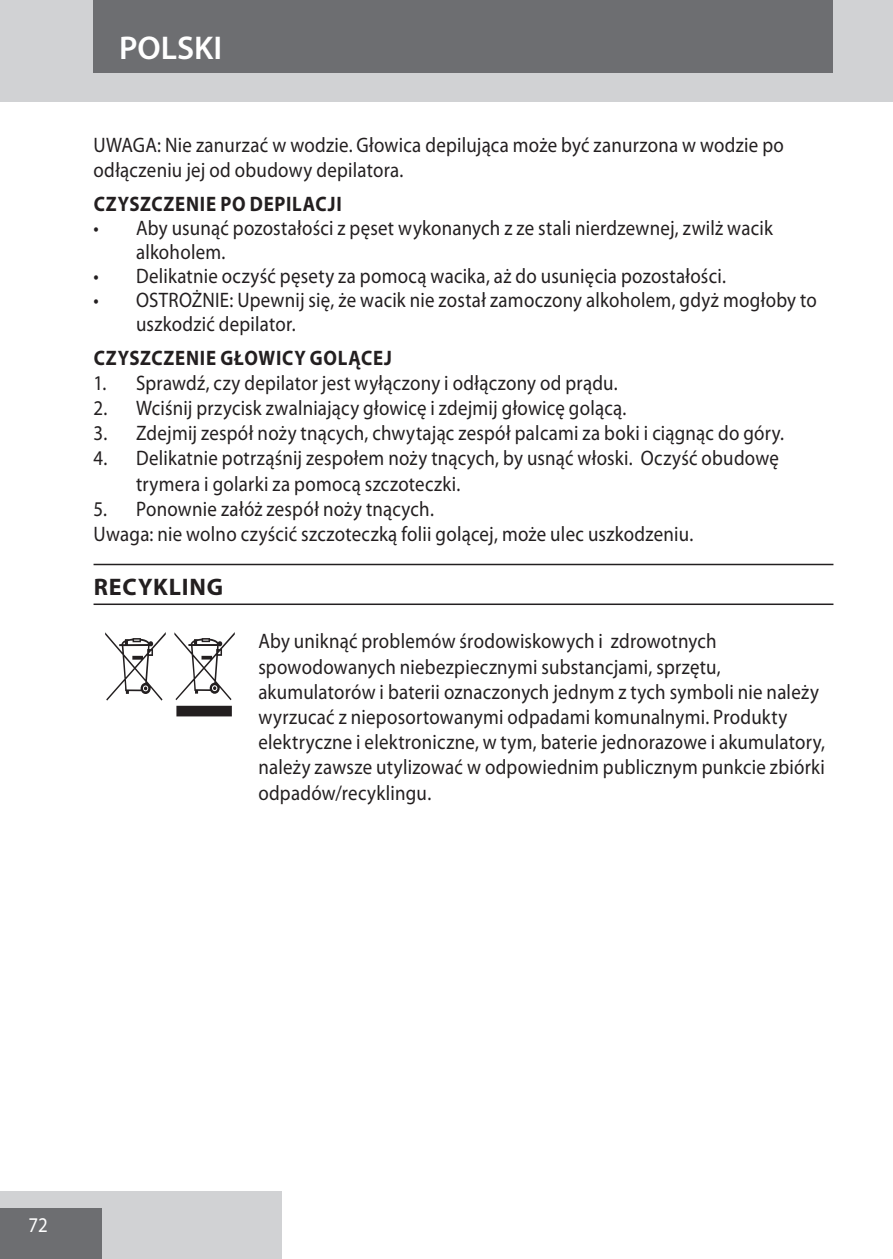
<style>
.page{position:relative;width:893px;height:1259px;background:#fff}
.page>*{position:absolute;margin:0;border:0;box-sizing:border-box;transform-origin:0 0}
.t1{font:120px "Myriad Mine";color:#231f20;scale:.9 1}
.t2{font:600 33px "Myriad Pro";color:#fff}
.t3{font:700 24px "Myriad Pro";letter-spacing:.035em;color:#231f20}
.t4{font:21px/25.2px "Myriad Pro";letter-spacing:.015em;color:#231f20;scale:.9 1}
.t5{font:700 21px "Myriad Pro";letter-spacing:.04em;color:#231f20;scale:.9 1}
.t6{font:21px "Myriad Pro";color:#fff;scale:.9 1}
</style>
<div class="page">
<div style="left:0;top:0;width:893px;height:102px;background:#d1d2d4"></div>
<div style="left:0;top:1191px;width:282px;height:68px;background:#d1d2d4"></div>
<div style="left:0;top:1208px;width:102px;height:51px;background:#6d6e71"></div>
<div style="left:94px;top:0;width:739px;height:73px;background:#6d6e71"></div>
<hr style="left:94px;top:564px;width:739px;height:1px;background:#231f20">
<hr style="left:94px;top:603px;width:739px;height:2px;background:#231f20">
<h2 class="t2" style="left:119px;top:31px;width:104px">POLSKI</h2>
<p class="t4" style="left:94px;top:133px;width:769px">UWAGA: Nie zanurzać w wodzie. Głowica depilująca może być zanurzona w wodzie po odłączeniu jej od obudowy depilatora.</p>
<p class="t5" style="left:94px;top:192px;width:277px">CZYSZCZENIE PO DEPILACJI</p>
<p class="t4" style="left:136px;top:216px;width:709px;line-height:24px;text-indent:-43px">• Aby usunąć pozostałości z pęset wykonanych z ze stali nierdzewnej, zwilż wacik alkoholem.</p>
<p class="t4" style="left:94px;top:263px;width:704px">• Delikatnie oczyść pęsety za pomocą wacika, aż do usunięcia pozostałości.</p>
<p class="t4" style="left:136px;top:288px;width:758px;line-height:24px;text-indent:-43px">• OSTROŻNIE: Upewnij się, że wacik nie został zamoczony alkoholem, gdyż mogłoby to uszkodzić depilator.</p>
<p class="t5" style="left:94px;top:346px;width:333px">CZYSZCZENIE GŁOWICY GOLĄCEJ</p>
<p class="t4" style="left:94px;top:370px;width:584px">1. Sprawdź, czy depilator jest wyłączony i odłączony od prądu.</p>
<p class="t4" style="left:94px;top:396px;width:594px">2. Wciśnij przycisk zwalniający głowicę i zdejmij głowicę golącą.</p>
<p class="t4" style="left:94px;top:421px;width:769px">3. Zdejmij zespół noży tnących, chwytając zespół palcami za boki i ciągnąc do góry.</p>
<p class="t4" style="left:136px;top:446px;width:716px;text-indent:-43px">4. Delikatnie potrząśnij zespołem noży tnących, by usnąć włoski. Oczyść obudowę trymera i golarki za pomocą szczoteczki.</p>
<p class="t4" style="left:94px;top:496px;width:668px">5. Ponownie załóż zespół noży tnących.<br>Uwaga: nie wolno czyścić szczoteczką folii golącej, może ulec uszkodzeniu.</p>
<p class="t3" style="left:94px;top:573px;width:131px">RECYKLING</p>
<h1 class="t1" style="left:105px;top:617px;width:151px">W</h1>
<p class="t4" style="left:258px;top:629px;width:631px">Aby uniknąć problemów środowiskowych i zdrowotnych spowodowanych niebezpiecznymi substancjami, sprzętu, akumulatorów i baterii oznaczonych jednym z tych symboli nie należy wyrzucać z nieposortowanymi odpadami komunalnymi. Produkty elektryczne i elektroniczne, w tym, baterie jednorazowe i akumulatory, należy zawsze utylizować w odpowiednim publicznym punkcie zbiórki odpadów/recyklingu.</p>
<p class="t6" style="left:29px;top:1214px;width:23px">72</p>
</div>
